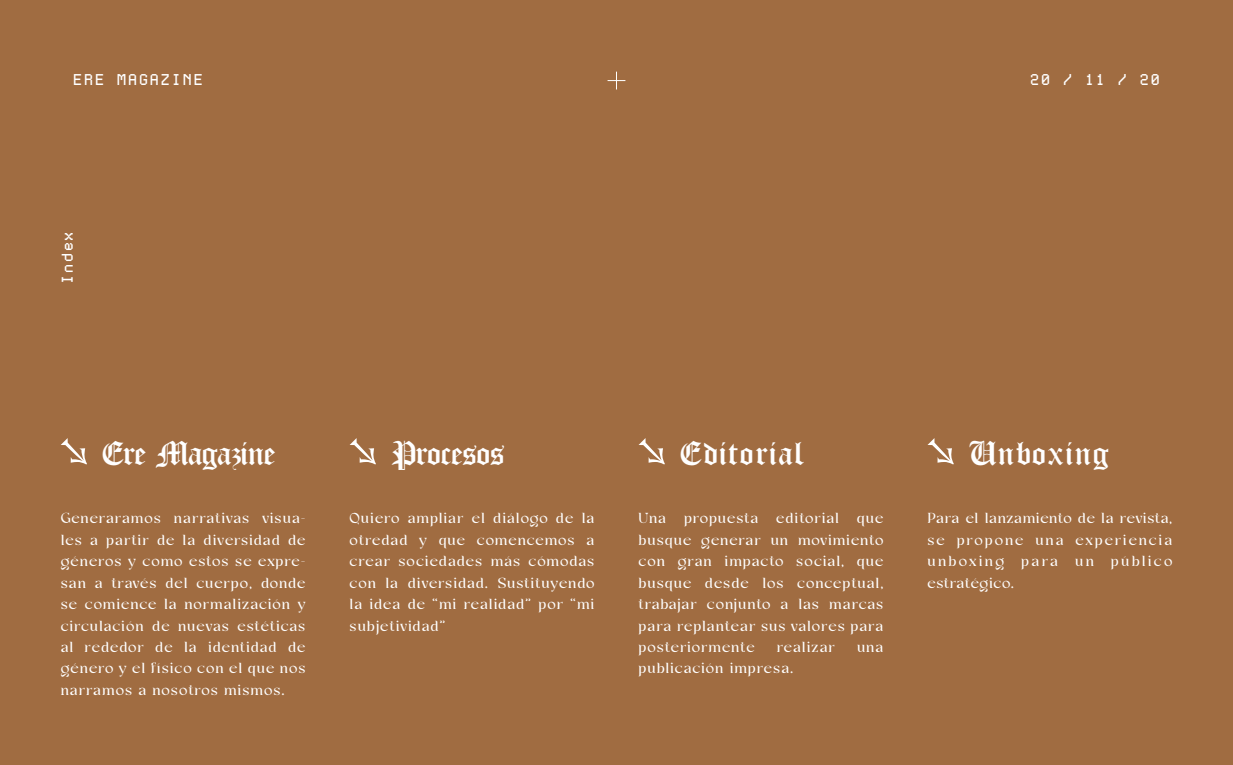
<style>
.page{position:relative;width:1233px;height:765px;background:#a06c41}
.page>*{position:absolute;margin:0;border:0;box-sizing:border-box;transform-origin:0 0}
.t1{font:37px "Old London";letter-spacing:-.02em;color:#fff}
.t2{font:37px "Old London";letter-spacing:.04em;color:#fff}
.t3{font:16.25px/21.5px "Casta";letter-spacing:.06em;color:#fff;text-align:justify}
.t4{font:15.62px "Aux Mono";color:#fff}
</style>
<div class="page">
<svg style="left:607px;top:72px;width:18px;height:17px"></svg>
<svg style="left:61px;top:438px;width:26px;height:26px"></svg>
<svg style="left:350px;top:438px;width:26px;height:26px"></svg>
<svg style="left:638px;top:438px;width:27px;height:26px"></svg>
<svg style="left:927px;top:438px;width:27px;height:26px"></svg>
<p class="t4" style="left:72px;top:70px;width:133px">ERE MAGAZINE</p>
<p class="t4" style="left:1029px;top:70px;width:133px">20 / 11 / 20</p>
<p class="t4" style="left:58px;top:285px;width:56px;rotate:-90deg">Index</p>
<h1 class="t1" style="left:103px;top:431px;width:175px">Ere Magazine</h1>
<p class="t3" style="left:61px;top:508px;width:246px">Generaramos narrativas visua&shy;les a partir de la diversidad de géneros y como estos se expre&shy;san a través del cuerpo, donde se comience la normalización y circulación de nuevas estéticas al rededor de la identidad de género y el físico con el que nos narramos a nosotros mismos.</p>
<h1 class="t1" style="left:392px;top:431px;width:115px">Procesos</h1>
<p class="t3" style="left:350px;top:508px;width:246px">Quiero ampliar el diálogo de la otredad y que comencemos a crear sociedades más cómodas con la diversidad. Sustituyendo la idea de “mi realidad” por “mi subjetividad”</p>
<h1 class="t2" style="left:681px;top:431px;width:126px">Editorial</h1>
<p class="t3" style="left:638px;top:508px;width:246px">Una propuesta editorial que busque generar un movimiento con gran impacto social, que busque desde los conceptual, trabajar conjunto a las marcas para replantear sus valores para posteriormente</p>
<p class="t3" style="left:777px;top:636px;width:60px">realizar</p>
<p class="t3" style="left:857px;top:636px;width:28px">una</p>
<p class="t3" style="left:638px;top:658px;width:156px">publicación impresa.</p>
<h1 class="t2" style="left:969px;top:431px;width:141px">Unboxing</h1>
<p class="t3" style="left:927px;top:508px;width:246px">Para el lanzamiento de la revista, se propone una experiencia unboxing para un público estratégico.</p>
</div>
